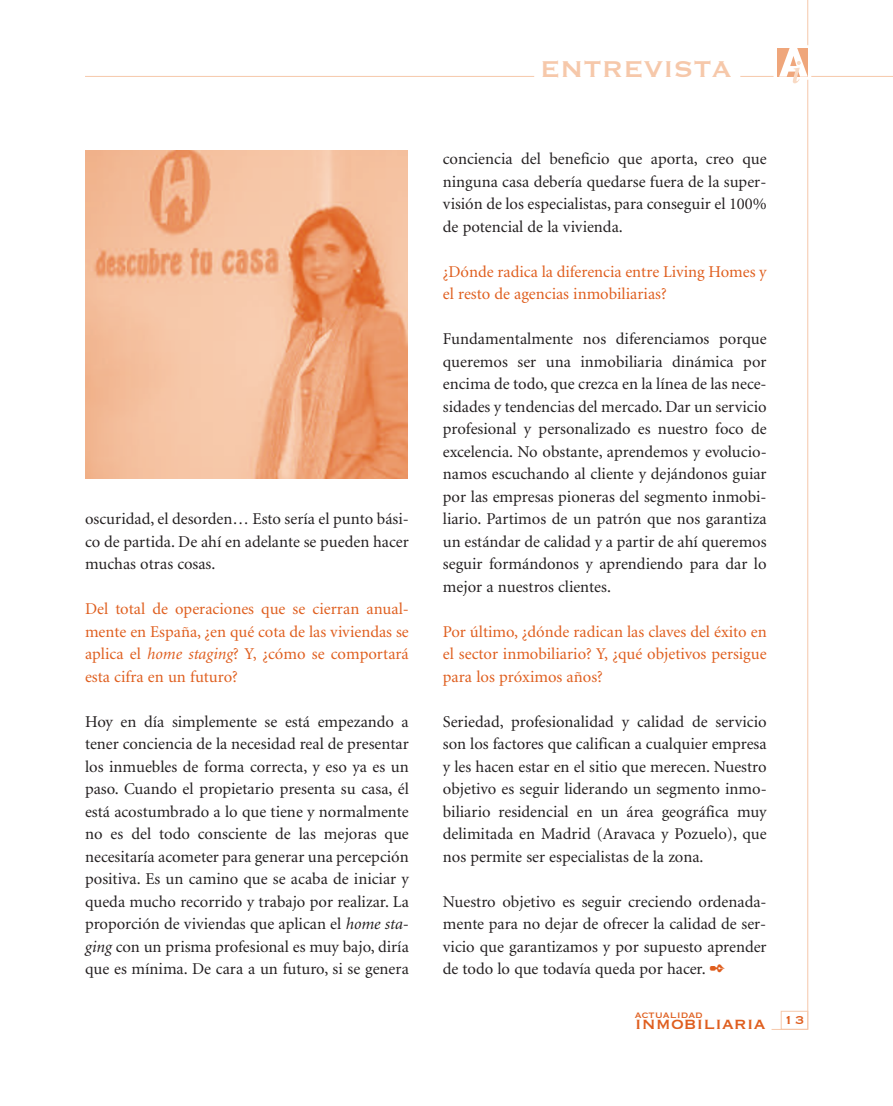
<style>
.page{position:relative;width:893px;height:1106px;background:#fff}
.page>*{position:absolute;margin:0;border:0;box-sizing:border-box;transform-origin:0 0}
.t1{font:30px "Copperplate";color:#f6c8aa}
.t2{font:21px "Copperplate";color:#df5e1e}
.t3{font:16.5px/22.5px "Minion";color:#231f20;text-align:justify}
.t4{font:16.5px/22.5px "Minion";color:#df5e1e;text-align:justify}
.t5{font:12.3px "Copperplate";color:#df5e1e}
.s1{font-style:italic}
.s2{color:#df5e1e}
</style>
<div class="page">
<div style="left:777px;top:48px;width:31px;height:29px;background:#efa67b"></div>
<div style="left:781px;top:1010px;width:27px;height:19px;border:1px solid #f6c8aa"></div>
<hr style="left:811px;top:76px;width:82px;height:1px;background:#f6c8aa">
<hr style="left:740px;top:76px;width:33px;height:1px;background:#f6c8aa">
<hr style="left:807px;top:80px;width:1px;height:949px;background:#f6c8aa">
<hr style="left:807px;top:0;width:1px;height:45px;background:#f6c8aa">
<hr style="left:771px;top:1029px;width:37px;height:1px;background:#f6c8aa">
<svg style="left:779px;top:48px;width:29px;height:35px"></svg>
<hr style="left:85px;top:76px;width:449px;height:1px;background:#f6c8aa">
<img style="left:86px;top:150px;width:321px;height:328px">
<p class="t3" style="left:85px;top:509px;width:325px">oscuridad, el desorden… Esto sería el punto bási&shy;co de partida. De ahí en adelante se pueden hacer muchas otras cosas.</p>
<p class="t4" style="left:85px;top:599px;width:325px">Del total de operaciones que se cierran anual&shy;mente en España, ¿en qué cota de las viviendas se aplica el <span class="s1">home staging</span>? Y, ¿cómo se comportará esta cifra en un futuro?</p>
<p class="t3" style="left:85px;top:711px;width:325px">Hoy en día simplemente se está empezando a tener conciencia de la necesidad real de presentar los inmuebles de forma correcta, y eso ya es un paso. Cuando el propietario presenta su casa, él está acostumbrado a lo que tiene y normalmente no es del todo consciente de las mejoras que necesitaría acometer para generar una percepción positiva. Es un camino que se acaba de iniciar y queda mucho recorrido y trabajo por realizar. La proporción de viviendas que aplican el <span class="s1">home sta&shy;ging</span> con un prisma profesional es muy bajo, diría que es mínima. De cara a un futuro, si se genera</p>
<h1 class="t1" style="left:540px;top:49px;width:193px">ENTREVISTA</h1>
<p class="t3" style="left:443px;top:149px;width:325px">conciencia del beneficio que aporta, creo que ninguna casa debería quedarse fuera de la super&shy;visión de los especialistas, para conseguir el 100% de potencial de la vivienda.</p>
<p class="t4" style="left:443px;top:261px;width:325px">¿Dónde radica la diferencia entre Living Homes y el resto de agencias inmobiliarias?</p>
<p class="t3" style="left:443px;top:329px;width:325px">Fundamentalmente nos diferenciamos porque queremos ser una inmobiliaria dinámica por encima de todo, que crezca en la línea de las nece&shy;sidades y tendencias del mercado. Dar un servicio profesional y personalizado es nuestro foco de excelencia. No obstante, aprendemos y evolucio&shy;namos escuchando al cliente y dejándonos guiar por las empresas pioneras del segmento inmobi&shy;liario. Partimos de un patrón que nos garantiza un estándar de calidad y a partir de ahí queremos seguir formándonos y aprendiendo para dar lo mejor a nuestros clientes.</p>
<p class="t4" style="left:443px;top:621px;width:325px">Por último, ¿dónde radican las claves del éxito en el sector inmobiliario? Y, ¿qué objetivos persigue para los próximos años?</p>
<p class="t3" style="left:443px;top:711px;width:325px">Seriedad, profesionalidad y calidad de servicio son los factores que califican a cualquier empresa y les hacen estar en el sitio que merecen. Nuestro objetivo es seguir liderando un segmento inmo&shy;biliario residencial en un área geográfica muy delimitada en Madrid (Aravaca y Pozuelo), que nos permite ser especialistas de la zona.</p>
<p class="t3" style="left:443px;top:891px;width:325px">Nuestro objetivo es seguir creciendo ordenada&shy;mente para no dejar de ofrecer la calidad de ser&shy;vicio que garantizamos y por supuesto aprender de todo lo que todavía queda por hacer. <span class="s2">✒</span></p>
<p class="t5" style="left:635px;top:1007px;width:69px">actualidad</p>
<p class="t2" style="left:635px;top:1010px;width:171px">inmobiliaria <sup>13</sup></p>
</div>
